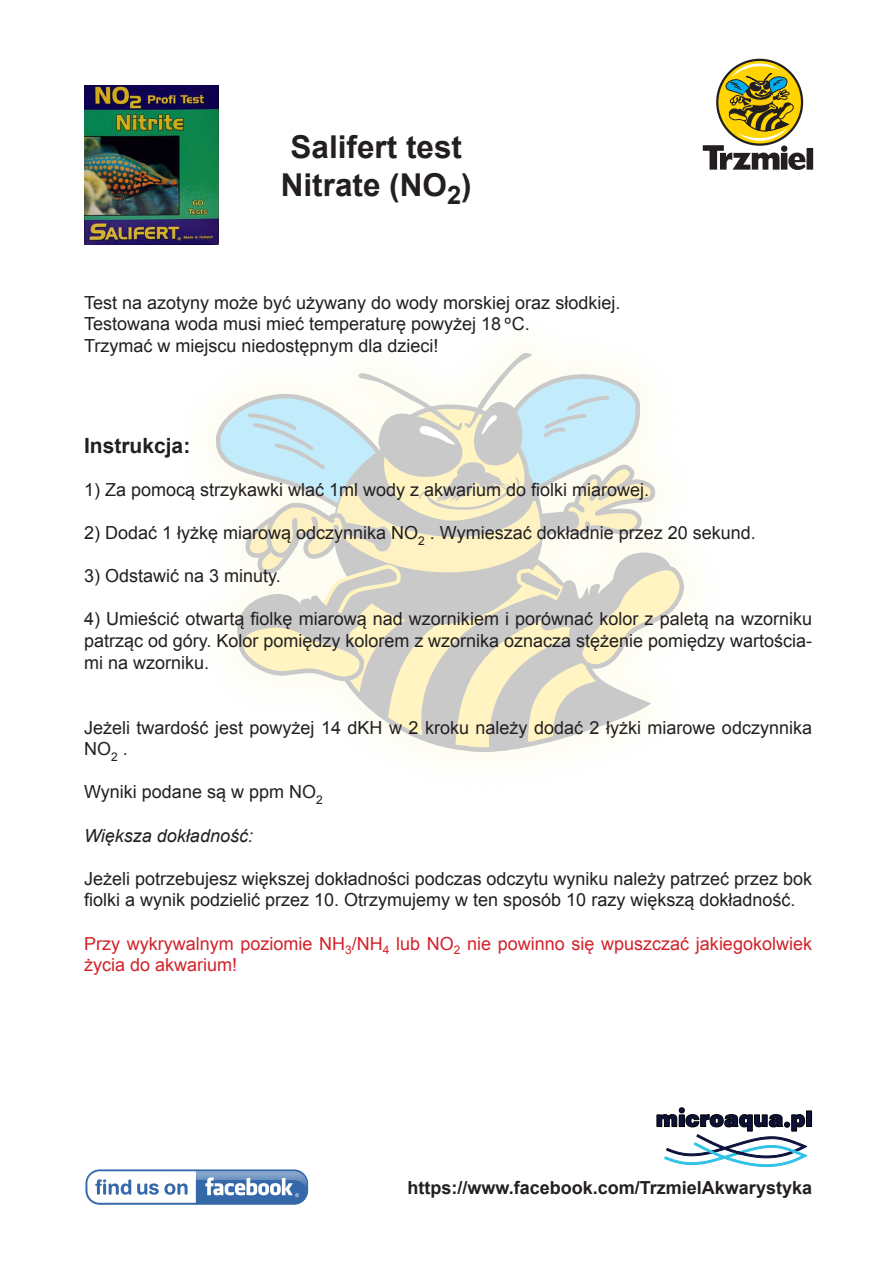
<style>
.page{position:relative;width:893px;height:1263px;background:#fff}
.page>*{position:absolute;margin:0;border:0;box-sizing:border-box;transform-origin:0 0}
.t1{font:700 31.5px/37.8px "Arial";color:#231f20;text-align:center}
.t2{font:700 21px "Arial";color:#231f20}
.t3{font:18px/21.6px "Arial";color:#231f20}
.t4{font:18px/21.6px "Arial";color:#d1232a}
.t5{font:700 18px "Arial";color:#231f20}
.t6{font:italic 18px "Arial";color:#231f20}
.s1{font-family:"Meta Pro"}
</style>
<div class="page">
<svg style="left:703px;top:63px;width:110px;height:107px"></svg>
<svg style="left:85px;top:1169px;width:223px;height:36px"></svg>
<div style="left:806px;top:1111px;width:5px;height:15px;background:#0c123c"></div>
<div style="left:806px;top:1111px;width:6px;height:15px;border:1px solid #000"></div>
<svg style="left:657px;top:1108px;width:150px;height:59px"></svg>
<svg style="left:424px;top:750px;width:129px;height:8px"></svg>
<svg style="left:214px;top:349px;width:472px;height:401px"></svg>
<img style="left:84px;top:85px;width:135px;height:159px">
<h1 class="t1" style="left:281px;top:129px;width:192px">Salifert test<br>Nitrate (NO<sub>2</sub>)</h1>
<p class="t3" style="left:84px;top:292px;width:538px">Test na azotyny może być używany do wody morskiej oraz słodkiej.<br>Testowana woda musi mieć temperaturę powyżej 18 <span class="s1">°</span>C.<br>Trzymać w miejscu niedostępnym dla dzieci!</p>
<p class="t2" style="left:84px;top:431px;width:108px">Instrukcja:</p>
<p class="t3" style="left:84px;top:479px;width:567px">1) Za pomocą strzykawki wlać 1ml wody z akwarium do fiolki miarowej.</p>
<p class="t3" style="left:84px;top:522px;width:673px">2) Dodać 1 łyżkę miarową odczynnika NO<sub>2</sub> . Wymieszać dokładnie przez 20 sekund.</p>
<p class="t3" style="left:84px;top:565px;width:198px">3) Odstawić na 3 minuty.</p>
<p class="t3" style="left:84px;top:608px;width:729px;text-align:justify">4) Umieścić otwartą fiolkę miarową nad wzornikiem i porównać kolor z paletą na wzorniku patrząc od góry. Kolor pomiędzy kolorem z wzornika oznacza stężenie pomiędzy wartościa&shy;mi na wzorniku.</p>
<p class="t3" style="left:84px;top:716px;width:729px">Jeżeli twardość jest powyżej 14 dKH w 2 kroku należy dodać 2 łyżki miarowe odczynnika<br>NO<sub>2</sub> .</p>
<p class="t3" style="left:84px;top:781px;width:240px">Wyniki podane są w ppm NO<sub>2</sub></p>
<p class="t6" style="left:84px;top:823px;width:170px">Większa dokładność:</p>
<p class="t3" style="left:84px;top:868px;width:729px">Jeżeli potrzebujesz większej dokładności podczas odczytu wyniku należy patrzeć przez bok fiolki a wynik podzielić przez 10. Otrzymujemy w ten sposób 10 razy większą dokładność.</p>
<p class="t4" style="left:84px;top:932px;width:729px">Przy wykrywalnym poziomie NH<sub>3</sub>/NH<sub>4</sub> lub NO<sub>2</sub> nie powinno się wpuszczać jakiegokolwiek życia do akwarium!</p>
<p class="t5" style="left:408px;top:1176px;width:406px">https://www.facebook.com/TrzmielAkwarystyka</p>
</div>
